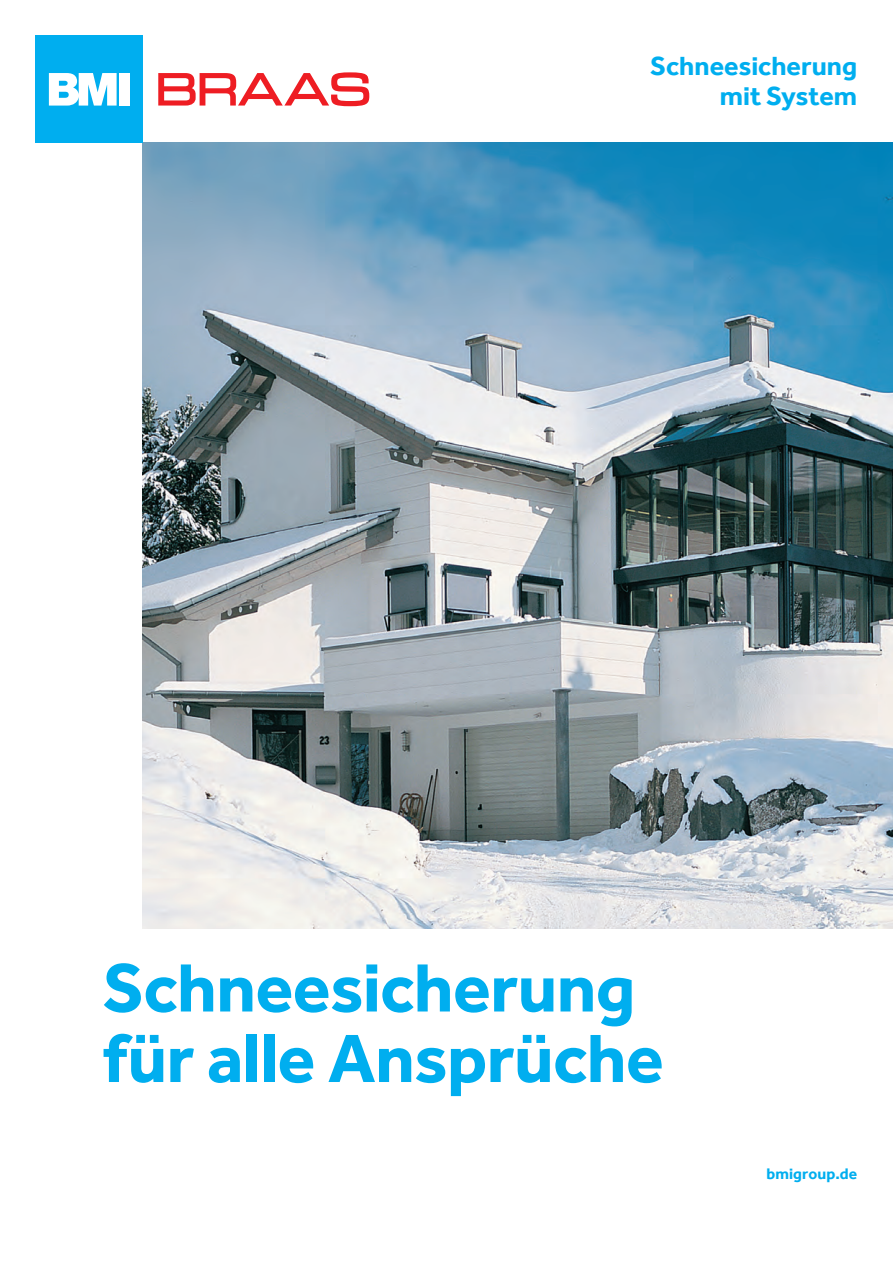
<style>
.page{position:relative;width:893px;height:1263px;background:#fff}
.page>*{position:absolute;margin:0;border:0;box-sizing:border-box;transform-origin:0 0}
.t1{font:700 70.5px/70.5px "Effra";letter-spacing:-.005em;color:#00aeef}
.t2{font:700 27px/30px "Effra";color:#00aeef;text-align:right}
.t3{font:700 15.75px "Effra";letter-spacing:.005em;color:#00aeef}
</style>
<div class="page">
<img style="left:143px;top:143px;width:750px;height:786px">
<div style="left:36px;top:36px;width:107px;height:107px;background:#00aeef"></div>
<svg style="left:49px;top:73px;width:68px;height:33px;background:#cdeffb"></svg>
<div style="left:120px;top:73px;width:10px;height:33px;background:#fff"></div>
<svg style="left:158px;top:72px;width:211px;height:34px"></svg>
<p class="t2" style="left:650px;top:51px;width:208px">Schneesicherung mit System</p>
<p class="t1" style="left:103px;top:952px;width:563px">Schneesicherung für alle Ansprüche</p>
<p class="t3" style="left:766px;top:1164px;width:92px">bmigroup.de</p>
</div>
